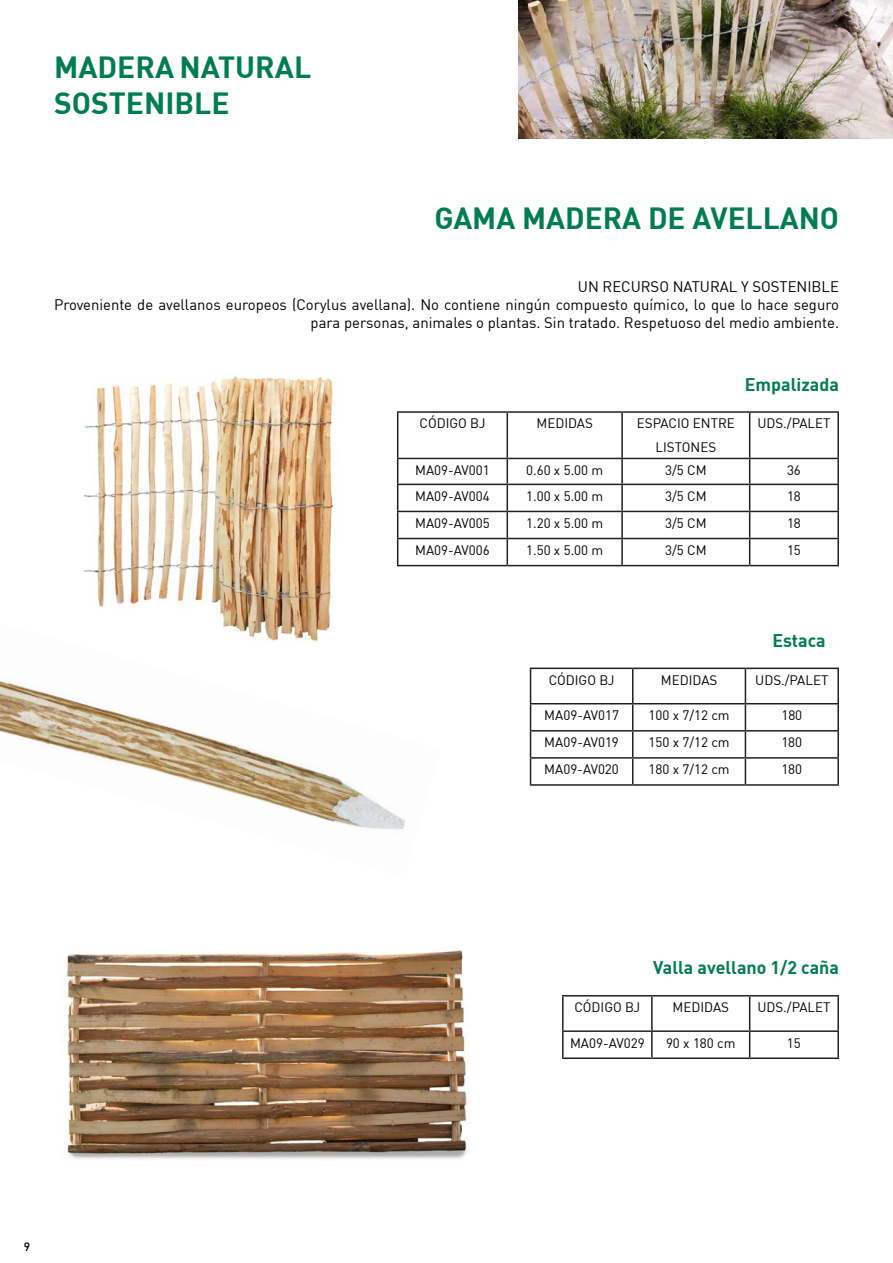
<style>
.page{position:relative;width:893px;height:1263px;background:#fff}
.page>*{position:absolute;margin:0;border:0;box-sizing:border-box;transform-origin:0 0}
.t1{font:700 30px/36px "DIN";color:#007c53}
.t2{font:700 18px "DIN";color:#007c53}
.t3{font:15px/18px "DIN";color:#000001;text-align:right}
.t4{font:13.5px "DIN";color:#000001}
.t5{font:500 12px "DIN";color:#000}
</style>
<div class="page">
<hr style="left:397px;top:411px;width:110px;height:2px;background:#231f20">
<hr style="left:397px;top:413px;width:1px;height:45px;background:#231f20">
<hr style="left:507px;top:411px;width:115px;height:2px;background:#231f20">
<hr style="left:507px;top:413px;width:1px;height:45px;background:#231f20">
<hr style="left:622px;top:411px;width:128px;height:2px;background:#231f20">
<hr style="left:621px;top:413px;width:2px;height:45px;background:#231f20">
<hr style="left:750px;top:411px;width:89px;height:2px;background:#231f20">
<hr style="left:749px;top:413px;width:1px;height:45px;background:#231f20">
<hr style="left:837px;top:413px;width:2px;height:45px;background:#231f20">
<hr style="left:397px;top:458px;width:110px;height:1px;background:#231f20">
<hr style="left:507px;top:458px;width:115px;height:1px;background:#231f20">
<hr style="left:622px;top:458px;width:128px;height:1px;background:#231f20">
<hr style="left:621px;top:459px;width:2px;height:25px;background:#231f20">
<hr style="left:750px;top:458px;width:89px;height:1px;background:#231f20">
<hr style="left:837px;top:459px;width:2px;height:25px;background:#231f20">
<hr style="left:397px;top:484px;width:110px;height:1px;background:#231f20">
<hr style="left:507px;top:484px;width:115px;height:1px;background:#231f20">
<hr style="left:622px;top:484px;width:128px;height:1px;background:#231f20">
<hr style="left:621px;top:485px;width:2px;height:26px;background:#231f20">
<hr style="left:750px;top:484px;width:89px;height:1px;background:#231f20">
<hr style="left:837px;top:485px;width:2px;height:26px;background:#231f20">
<hr style="left:397px;top:511px;width:110px;height:1px;background:#231f20">
<hr style="left:507px;top:511px;width:115px;height:1px;background:#231f20">
<hr style="left:622px;top:511px;width:128px;height:1px;background:#231f20">
<hr style="left:621px;top:512px;width:2px;height:26px;background:#231f20">
<hr style="left:750px;top:511px;width:89px;height:1px;background:#231f20">
<hr style="left:837px;top:512px;width:2px;height:26px;background:#231f20">
<hr style="left:397px;top:538px;width:110px;height:1px;background:#231f20">
<svg style="left:397px;top:459px;width:1px;height:106px"></svg>
<hr style="left:507px;top:538px;width:115px;height:1px;background:#231f20">
<svg style="left:507px;top:459px;width:1px;height:106px"></svg>
<hr style="left:622px;top:538px;width:128px;height:1px;background:#231f20">
<hr style="left:621px;top:539px;width:2px;height:26px;background:#231f20">
<hr style="left:750px;top:538px;width:89px;height:1px;background:#231f20">
<svg style="left:749px;top:459px;width:1px;height:106px"></svg>
<hr style="left:837px;top:539px;width:2px;height:26px;background:#231f20">
<hr style="left:397px;top:565px;width:110px;height:1px;background:#231f20">
<hr style="left:507px;top:565px;width:115px;height:1px;background:#231f20">
<hr style="left:622px;top:565px;width:128px;height:1px;background:#231f20">
<hr style="left:750px;top:565px;width:89px;height:1px;background:#231f20">
<img style="left:83px;top:376px;width:251px;height:247px">
<hr style="left:530px;top:668px;width:103px;height:1px;background:#231f20">
<hr style="left:530px;top:669px;width:1px;height:34px;background:#231f20">
<hr style="left:633px;top:668px;width:112px;height:1px;background:#231f20">
<hr style="left:632px;top:669px;width:1px;height:34px;background:#231f20">
<hr style="left:745px;top:668px;width:94px;height:1px;background:#231f20">
<hr style="left:745px;top:669px;width:1px;height:34px;background:#231f20">
<hr style="left:837px;top:669px;width:2px;height:34px;background:#231f20">
<hr style="left:530px;top:703px;width:103px;height:1px;background:#231f20">
<hr style="left:633px;top:703px;width:112px;height:1px;background:#231f20">
<hr style="left:745px;top:703px;width:94px;height:1px;background:#231f20">
<hr style="left:837px;top:704px;width:2px;height:26px;background:#231f20">
<hr style="left:530px;top:730px;width:103px;height:1px;background:#231f20">
<hr style="left:633px;top:730px;width:112px;height:1px;background:#231f20">
<hr style="left:745px;top:730px;width:94px;height:1px;background:#231f20">
<hr style="left:837px;top:731px;width:2px;height:26px;background:#231f20">
<hr style="left:530px;top:757px;width:103px;height:2px;background:#231f20">
<svg style="left:530px;top:704px;width:1px;height:80px"></svg>
<hr style="left:633px;top:757px;width:112px;height:2px;background:#231f20">
<svg style="left:632px;top:704px;width:1px;height:80px"></svg>
<hr style="left:745px;top:757px;width:94px;height:2px;background:#231f20">
<svg style="left:745px;top:704px;width:1px;height:80px"></svg>
<hr style="left:837px;top:759px;width:2px;height:25px;background:#231f20">
<hr style="left:530px;top:784px;width:103px;height:2px;background:#231f20">
<hr style="left:633px;top:784px;width:112px;height:2px;background:#231f20">
<hr style="left:745px;top:784px;width:94px;height:2px;background:#231f20">
<img style="left:0;top:623px;width:405px;height:207px">
<hr style="left:562px;top:995px;width:90px;height:1px;background:#231f20">
<hr style="left:562px;top:996px;width:1px;height:34px;background:#231f20">
<hr style="left:652px;top:995px;width:98px;height:1px;background:#231f20">
<hr style="left:651px;top:996px;width:2px;height:34px;background:#231f20">
<hr style="left:750px;top:995px;width:89px;height:1px;background:#231f20">
<hr style="left:749px;top:996px;width:1px;height:34px;background:#231f20">
<hr style="left:837px;top:996px;width:2px;height:34px;background:#231f20">
<hr style="left:562px;top:1030px;width:90px;height:2px;background:#231f20">
<svg style="left:562px;top:1032px;width:1px;height:25px"></svg>
<hr style="left:652px;top:1030px;width:98px;height:2px;background:#231f20">
<hr style="left:651px;top:1032px;width:2px;height:25px;background:#231f20">
<hr style="left:750px;top:1030px;width:89px;height:2px;background:#231f20">
<svg style="left:749px;top:1032px;width:1px;height:25px"></svg>
<hr style="left:837px;top:1032px;width:2px;height:25px;background:#231f20">
<hr style="left:562px;top:1057px;width:90px;height:2px;background:#231f20">
<hr style="left:652px;top:1057px;width:98px;height:2px;background:#231f20">
<hr style="left:750px;top:1057px;width:89px;height:2px;background:#231f20">
<img style="left:62px;top:950px;width:407px;height:209px">
<img style="left:518px;top:0;width:375px;height:139px">
<p class="t1" style="left:54px;top:50px;width:259px">MADERA NATURAL<br>SOSTENIBLE</p>
<p class="t1" style="left:434px;top:201px;width:406px">GAMA MADERA DE AVELLANO</p>
<p class="t3" style="left:578px;top:279px;width:263px">UN RECURSO NATURAL Y SOSTENIBLE</p>
<p class="t3" style="left:54px;top:297px;width:786px">Proveniente de avellanos europeos (Corylus avellana). No contiene ningún compuesto químico, lo que lo hace seguro para personas, animales o plantas. Sin tratado. Respetuoso del medio ambiente.</p>
<p class="t4" style="left:420px;top:418px;width:67px">CÓDIGO BJ</p>
<p class="t4" style="left:536px;top:418px;width:58px">MEDIDAS</p>
<p class="t4" style="left:637px;top:418px;width:99px">ESPACIO ENTRE</p>
<p class="t4" style="left:656px;top:442px;width:62px">LISTONES</p>
<p class="t2" style="left:745px;top:376px;width:96px">Empalizada</p>
<p class="t4" style="left:757px;top:418px;width:75px">UDS./PALET</p>
<p class="t4" style="left:415px;top:464px;width:76px">MA09-AV001</p>
<p class="t4" style="left:526px;top:464px;width:79px">0.60 x 5.00 m</p>
<p class="t4" style="left:665px;top:464px;width:43px">3/5 CM</p>
<p class="t4" style="left:787px;top:464px;width:15px">36</p>
<p class="t4" style="left:415px;top:490px;width:76px">MA09-AV004</p>
<p class="t4" style="left:526px;top:490px;width:79px">1.00 x 5.00 m</p>
<p class="t4" style="left:665px;top:490px;width:43px">3/5 CM</p>
<p class="t4" style="left:787px;top:490px;width:15px">18</p>
<p class="t4" style="left:415px;top:517px;width:76px">MA09-AV005</p>
<p class="t4" style="left:526px;top:517px;width:79px">1.20 x 5.00 m</p>
<p class="t4" style="left:665px;top:517px;width:43px">3/5 CM</p>
<p class="t4" style="left:787px;top:517px;width:15px">18</p>
<p class="t4" style="left:415px;top:544px;width:76px">MA09-AV006</p>
<p class="t4" style="left:526px;top:544px;width:79px">1.50 x 5.00 m</p>
<p class="t4" style="left:665px;top:544px;width:43px">3/5 CM</p>
<p class="t4" style="left:787px;top:544px;width:15px">15</p>
<p class="t2" style="left:772px;top:632px;width:55px">Estaca</p>
<p class="t4" style="left:549px;top:674px;width:67px">CÓDIGO BJ</p>
<p class="t4" style="left:661px;top:674px;width:58px">MEDIDAS</p>
<p class="t4" style="left:755px;top:674px;width:75px">UDS./PALET</p>
<p class="t4" style="left:544px;top:709px;width:76px">MA09-AV017</p>
<p class="t4" style="left:648px;top:709px;width:83px">100 x 7/12 cm</p>
<p class="t4" style="left:781px;top:709px;width:22px">180</p>
<p class="t4" style="left:544px;top:736px;width:76px">MA09-AV019</p>
<p class="t4" style="left:648px;top:736px;width:83px">150 x 7/12 cm</p>
<p class="t4" style="left:781px;top:736px;width:22px">180</p>
<p class="t4" style="left:544px;top:763px;width:76px">MA09-AV020</p>
<p class="t4" style="left:648px;top:763px;width:83px">180 x 7/12 cm</p>
<p class="t4" style="left:781px;top:763px;width:22px">180</p>
<p class="t2" style="left:653px;top:958px;width:187px">Valla avellano 1/2 caña</p>
<p class="t4" style="left:574px;top:1001px;width:67px">CÓDIGO BJ</p>
<p class="t4" style="left:672px;top:1001px;width:58px">MEDIDAS</p>
<p class="t4" style="left:757px;top:1001px;width:75px">UDS./PALET</p>
<p class="t4" style="left:570px;top:1037px;width:76px">MA09-AV029</p>
<p class="t4" style="left:666px;top:1037px;width:71px">90 x 180 cm</p>
<p class="t4" style="left:787px;top:1037px;width:15px">15</p>
<p class="t5" style="left:24px;top:1241px;width:8px">9</p>
</div>
